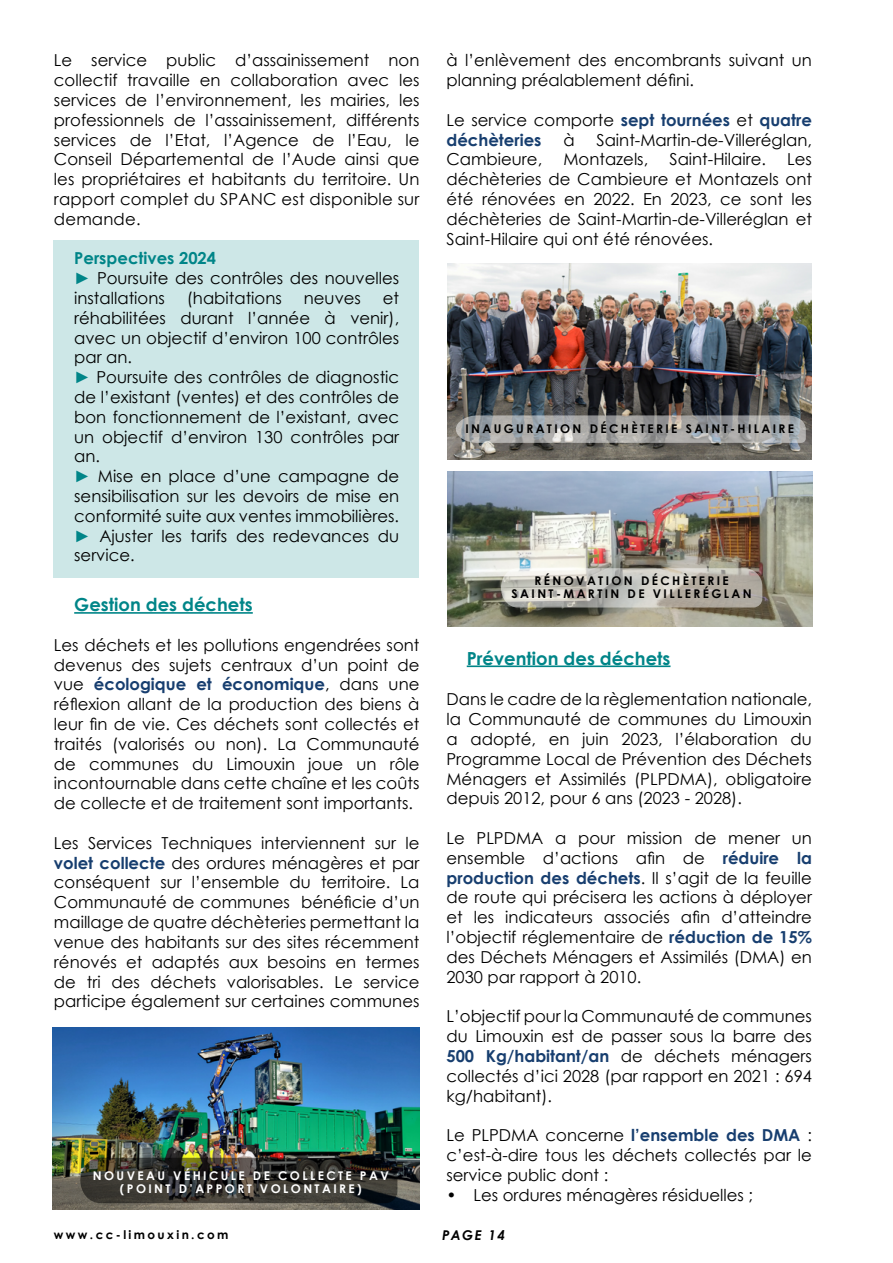
<style>
.page{position:relative;width:893px;height:1263px;background:#fff}
.page>*{position:absolute;margin:0;border:0;box-sizing:border-box;transform-origin:0 0}
.t1{font:700 18px "Century Gothic";color:#008588}
.t2{font:16.5px/19.8px "Century Gothic";color:#000;text-align:justify}
.t3{font:700 16.5px/19.8px "Century Gothic";color:#173e6f}
.t4{font:italic 700 13.5px "Century Gothic";letter-spacing:.1em;color:#000}
.t5{font:700 12px/13.5px "Century Gothic";letter-spacing:.2em;color:#000;text-align:center}
.t6{font:700 12px/13.5px "Century Gothic";letter-spacing:.2em;color:#fff;text-align:center}
.s1{font-weight:700;color:#008588}
.s2{font-weight:700;color:#173e6f}
.s3{font-weight:400;color:#000}
</style>
<div class="page">
<div style="left:53px;top:241px;width:365px;height:337px;background:#cde7e7"></div>
<hr style="left:74px;top:612px;width:179px;height:2px;background:#008588">
<hr style="left:467px;top:665px;width:203px;height:2px;background:#008588">
<img style="left:53px;top:1027px;width:366px;height:182px">
<svg style="left:80px;top:1158px;width:317px;height:45px;background:#36342d"></svg>
<img style="left:448px;top:263px;width:363px;height:196px">
<svg style="left:456px;top:415px;width:350px;height:28px;background:#a3a4a4"></svg>
<img style="left:448px;top:471px;width:365px;height:155px">
<svg style="left:501px;top:568px;width:261px;height:39px;background:#c2beb7"></svg>
<p class="t2" style="left:54px;top:50px;width:367px">Le service public d’assainissement non collectif travaille en collaboration avec les services de l’environnement, les mairies, les professionnels de l’assainissement, différents services de l’Etat, l’Agence de l’Eau, le Conseil Départemental de l’Aude ainsi que les propriétaires et habitants du territoire. Un rapport complet du SPANC est disponible sur demande.</p>
<p class="t2" style="left:74px;top:248px;width:326px;text-align:left"><span class="s1">Perspectives 2024<br>►</span> Poursuite des contrôles des nouvelles installations</p>
<p class="t2" style="left:187px;top:288px;width:97px">(habitations</p>
<p class="t2" style="left:304px;top:288px;width:59px">neuves</p>
<p class="t2" style="left:74px;top:288px;width:326px;text-align:left;text-indent:309px">et réhabilitées durant l’année à venir), avec un objectif d’environ 100 contrôles par an.<br><span class="s1">►</span> Poursuite des contrôles de diagnostic de l’existant (ventes) et des contrôles de bon fonctionnement de l’existant, avec un objectif d’environ 130 contrôles par an.<br><span class="s1">►</span> Mise en place d’une campagne de sensibilisation sur les devoirs de mise en conformité suite aux ventes immobilières. <span class="s1">►</span> Ajuster les tarifs des redevances du service.</p>
<p class="t1" style="left:74px;top:591px;width:180px">Gestion des déchets</p>
<p class="t2" style="left:54px;top:635px;width:367px">Les déchets et les pollutions engendrées sont devenus des sujets centraux d’un point de vue <span class="s2">écologique et économique</span>, dans une réflexion allant de la production des biens à leur fin de vie. Ces déchets sont collectés et traités (valorisés ou non). La Communauté de communes du Limouxin joue un rôle incontournable dans cette chaîne et les coûts de collecte et de traitement sont importants.</p>
<p class="t2" style="left:54px;top:833px;width:367px">Les Services Techniques interviennent sur le <span class="s2">volet collecte</span> des ordures ménagères et par conséquent sur l’ensemble du territoire. La Communauté de communes bénéficie d’un maillage de quatre déchèteries permettant la venue des habitants sur des sites récemment rénovés et adaptés aux besoins en termes de tri des déchets valorisables. Le service participe également sur certaines communes</p>
<p class="t6" style="left:93px;top:1168px;width:297px">NOUVEAU VÉHICULE DE COLLECTE PAV (POINT D’APPORT VOLONTAIRE)</p>
<p class="t5" style="left:54px;top:1227px;width:176px">www.cc-limouxin.com</p>
<p class="t2" style="left:446px;top:50px;width:367px">à l’enlèvement des encombrants suivant un planning préalablement défini.</p>
<p class="t3" style="left:446px;top:109px;width:367px"><span class="s3">Le service comporte</span> sept tournées <span class="s3">et</span> quatre déchèteries</p>
<p class="t2" style="left:563px;top:129px;width:13px">à</p>
<p class="t2" style="left:596px;top:129px;width:217px">Saint-Martin-de-Villeréglan,</p>
<p class="t2" style="left:446px;top:149px;width:97px">Cambieure,</p>
<p class="t2" style="left:563px;top:149px;width:86px">Montazels,</p>
<p class="t2" style="left:669px;top:149px;width:98px">Saint-Hilaire.</p>
<p class="t2" style="left:446px;top:149px;width:367px;text-indent:341px">Les déchèteries de Cambieure et Montazels ont été rénovées en 2022. En 2023, ce sont les déchèteries de Saint-Martin-de-Villeréglan et Saint-Hilaire qui ont été rénovées.</p>
<p class="t5" style="left:465px;top:421px;width:330px">INAUGURATION DÉCHÈTERIE SAINT-HILAIRE</p>
<p class="t5" style="left:512px;top:573px;width:241px">RÉNOVATION DÉCHÈTERIE<br>SAINT-MARTIN DE VILLERÉGLAN</p>
<p class="t1" style="left:467px;top:644px;width:205px">Prévention des déchets</p>
<p class="t2" style="left:446px;top:689px;width:367px">Dans le cadre de la règlementation nationale, la Communauté de communes du Limouxin a adopté, en juin 2023, l’élaboration du Programme Local de Prévention des Déchets Ménagers et Assimilés (PLPDMA), obligatoire depuis 2012, pour 6 ans (2023 - 2028).</p>
<p class="t2" style="left:446px;top:828px;width:367px">Le PLPDMA a pour mission de mener un ensemble d’actions afin de <span class="s2">réduire la production des déchets</span>. Il s’agit de la feuille de route qui précisera les actions à déployer et les indicateurs associés afin d’atteindre l’objectif réglementaire de <span class="s2">réduction de 15% </span>des Déchets Ménagers et Assimilés (DMA) en 2030 par rapport à 2010.</p>
<p class="t2" style="left:446px;top:1006px;width:367px">L’objectif pour la Communauté de communes du Limouxin est de passer sous la barre des <span class="s2">500 Kg/habitant/an</span> de déchets ménagers collectés d’ici 2028 (par rapport en 2021 : 694 kg/habitant).</p>
<p class="t2" style="left:446px;top:1125px;width:367px">Le PLPDMA concerne <span class="s2">l’ensemble des DMA</span> : c’est-à-dire tous les déchets collectés par le service public dont :</p>
<p class="t2" style="left:446px;top:1184px;width:308px">• Les ordures ménagères résiduelles ;</p>
<p class="t4" style="left:442px;top:1225px;width:64px">PAGE 14</p>
</div>
